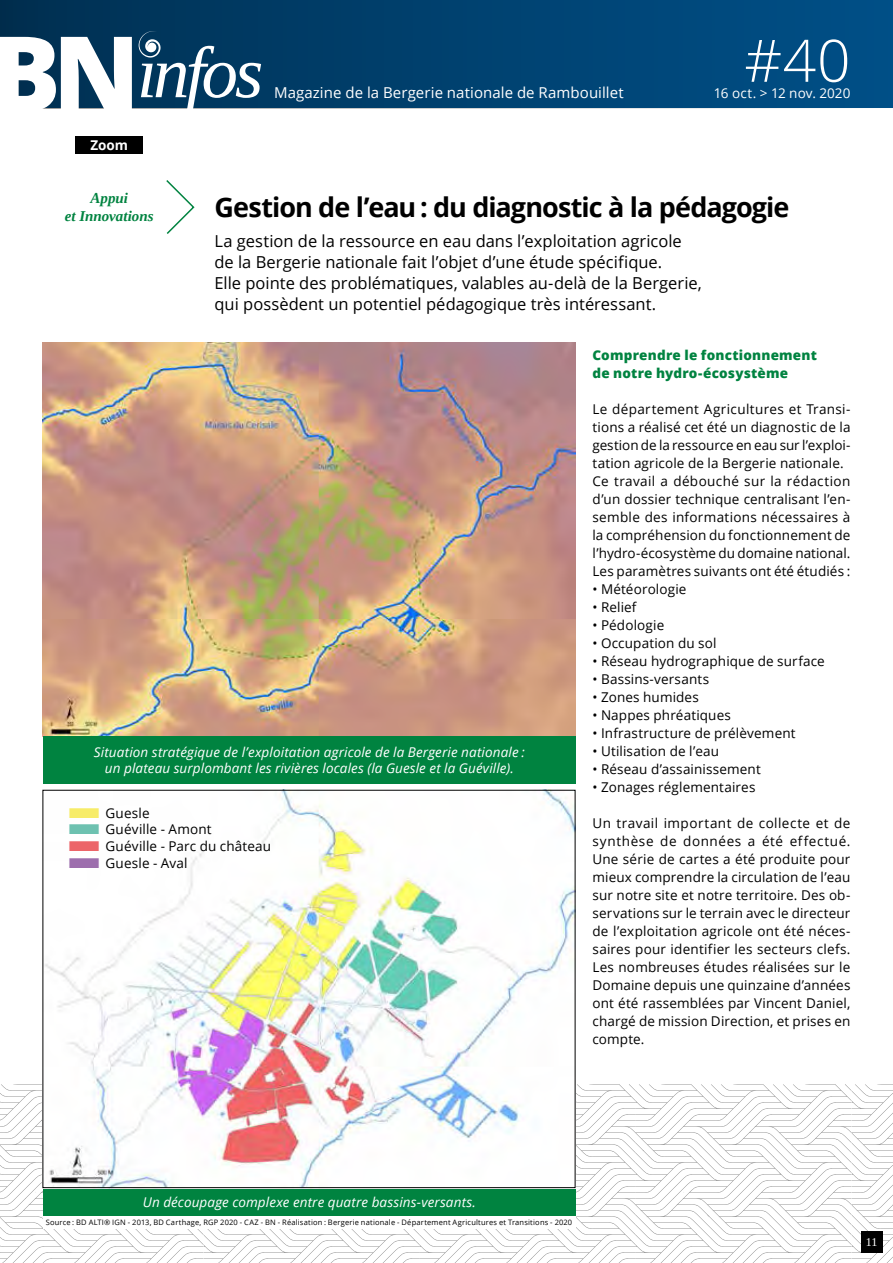
<style>
.page{position:relative;width:893px;height:1263px;background:#fff}
.page>*{position:absolute;margin:0;border:0;box-sizing:border-box;transform-origin:0 0}
.t1{font:800 104.55px "Open Sans";color:#fff}
.t2{font:300 58.5px "Open Sans";color:#fff}
.t3{font:700 27px "Open Sans";letter-spacing:-.035em;color:#000}
.t4{font:16.5px/21px "Open Sans";color:#000}
.t5{font:15px "Open Sans";letter-spacing:.005em;color:#fff}
.t6{font:italic 700 15px/18px "Tinos";letter-spacing:.005em;color:#008340;text-align:center}
.t7{font:13.5px/18px "Open Sans";letter-spacing:.01em;color:#000}
.t8{font:italic 13.5px/16.5px "Open Sans";letter-spacing:.01em;color:#fff;text-align:center}
.t9{font:800 13.5px/18px "Open Sans";letter-spacing:.015em;color:#008340}
.t10{font:13.5px "Open Sans";letter-spacing:.005em;color:#fff}
.t11{font:700 13.5px "Open Sans";color:#fff}
.t12{font:12px "Tinos";color:#fff}
.t13{font:7.5px "Open Sans";letter-spacing:.025em;color:#000}
</style>
<div class="page">
<svg style="left:0;top:1084px;width:893px;height:179px"></svg>
<div style="left:861px;top:1231px;width:21px;height:21px;background:#000"></div>
<div style="left:75px;top:136px;width:68px;height:17px;background:#000"></div>
<div style="left:0;top:0;width:893px;height:108px;background:linear-gradient(to right,#003052,#005089)"></div>
<svg style="left:139px;top:31px;width:122px;height:78px"></svg>
<svg style="left:166px;top:180px;width:29px;height:54px"></svg>
<img style="left:43px;top:342px;width:532px;height:394px">
<div style="left:43px;top:1215px;width:532px;height:13px;background:#fff"></div>
<div style="left:43px;top:1188px;width:532px;height:27px;background:#008340"></div>
<div style="left:43px;top:736px;width:532px;height:47px;background:#008340"></div>
<img style="left:45px;top:792px;width:528px;height:394px">
<svg style="left:69px;top:808px;width:30px;height:10px"></svg>
<svg style="left:69px;top:824px;width:30px;height:10px"></svg>
<svg style="left:69px;top:841px;width:30px;height:10px"></svg>
<svg style="left:69px;top:857px;width:30px;height:10px"></svg>
<h1 class="t1" style="left:-10px;top:-6px;width:151px">BN</h1>
<p class="t11" style="left:90px;top:135px;width:39px">Zoom</p>
<p class="t6" style="left:65px;top:189px;width:91px">Appui<br>et Innovations</p>
<h2 class="t2" style="left:744px;top:20px;width:108px">#40</h2>
<p class="t5" style="left:274px;top:82px;width:351px">Magazine de la Bergerie nationale de Rambouillet</p>
<p class="t10" style="left:714px;top:84px;width:138px">16 oct. &gt; 12 nov. 2020</p>
<h3 class="t3" style="left:215px;top:188px;width:576px">Gestion de l’eau : du diagnostic à la pédagogie</h3>
<p class="t4" style="left:215px;top:230px;width:489px">La gestion de la ressource en eau dans l’exploitation agricole de la Bergerie nationale fait l’objet d’une étude spécifique.<br>Elle pointe des problématiques, valables au-delà de la Bergerie, qui possèdent un potentiel pédagogique très intéressant.</p>
<p class="t8" style="left:94px;top:743px;width:433px">Situation stratégique de l’exploitation agricole de la Bergerie nationale : un plateau surplombant les rivières locales (la Guesle et la Guéville).</p>
<p class="t7" style="left:106px;top:804px;width:167px;line-height:16.5px">Guesle<br>Guéville - Amont<br>Guéville - Parc du château<br>Guesle - Aval</p>
<p class="t9" style="left:592px;top:345px;width:226px">Comprendre le fonctionnement de notre hydro-écosystème</p>
<p class="t7" style="left:592px;top:400px;width:259px">Le département Agricultures et Transi&shy;tions a réalisé cet été un diagnostic de la gestion de la ressource en eau sur l’exploi&shy;tation agricole de la Bergerie nationale.<br>Ce travail a débouché sur la rédaction d’un dossier technique centralisant l’en&shy;semble des informations nécessaires à la compréhension du fonctionnement de l’hydro-écosystème du domaine national.<br>Les paramètres suivants ont été étudiés :</p>
<p class="t7" style="left:592px;top:580px;width:96px">• Météorologie</p>
<p class="t7" style="left:592px;top:598px;width:46px">• Relief</p>
<p class="t7" style="left:592px;top:616px;width:73px">• Pédologie</p>
<p class="t7" style="left:592px;top:634px;width:126px">• Occupation du sol</p>
<p class="t7" style="left:592px;top:652px;width:234px">• Réseau hydrographique de surface</p>
<p class="t7" style="left:592px;top:670px;width:118px">• Bassins-versants</p>
<p class="t7" style="left:592px;top:688px;width:108px">• Zones humides</p>
<p class="t7" style="left:592px;top:706px;width:140px">• Nappes phréatiques</p>
<p class="t7" style="left:592px;top:724px;width:205px">• Infrastructure de prélèvement</p>
<p class="t7" style="left:592px;top:742px;width:128px">• Utilisation de l’eau</p>
<p class="t7" style="left:592px;top:760px;width:170px">• Réseau d’assainissement</p>
<p class="t7" style="left:592px;top:778px;width:164px">• Zonages réglementaires</p>
<p class="t7" style="left:592px;top:814px;width:259px;text-align:justify">Un travail important de collecte et de synthèse de données a été effectué.<br>Une série de cartes a été produite pour mieux comprendre la circulation de l’eau sur notre site et notre territoire. Des ob&shy;servations sur le terrain avec le directeur de l’exploitation agricole ont été néces&shy;saires pour identifier les secteurs clefs.<br>Les nombreuses études réalisées sur le Domaine depuis une quinzaine d’années ont été rassemblées par Vincent Daniel, chargé de mission Direction, et prises en compte.</p>
<p class="t8" style="left:143px;top:1193px;width:335px">Un découpage complexe entre quatre bassins-versants.</p>
<p class="t13" style="left:46px;top:1217px;width:528px">Source : BD ALTI® IGN - 2013, BD Carthage, RGP 2020 - CAZ - BN - Réalisation : Bergerie nationale - Département Agricultures et Transitions - 2020</p>
<p class="t12" style="left:866px;top:1234px;width:13px">11</p>
</div>
